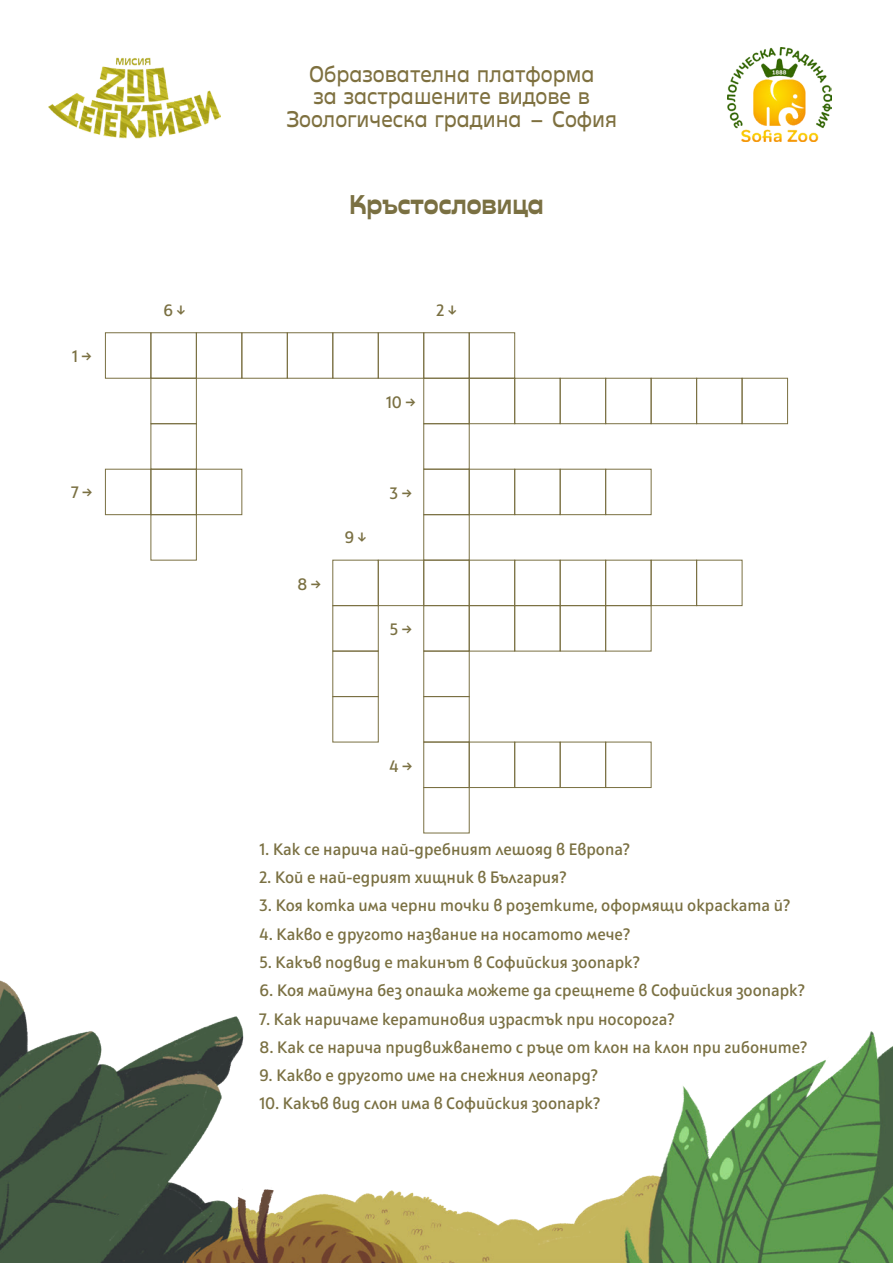
<style>
.page{position:relative;width:893px;height:1263px;background:#fff}
.page>*{position:absolute;margin:0;border:0;box-sizing:border-box;transform-origin:0 0}
.Headline{font:700 27px "Stadio Now Text";color:#7a7042}
.t1{font:22.5px/22.5px "Stadio Now Text";color:#7e703f;text-align:center}
.Body_text{font:600 16.5px "Squad";color:#7a7042}
</style>
<div class="page">
<div style="left:105px;top:332px;width:46px;height:47px;border:1px solid #7a7042"></div>
<div style="left:151px;top:332px;width:46px;height:47px;border:1px solid #7a7042"></div>
<div style="left:196px;top:332px;width:46px;height:47px;border:1px solid #7a7042"></div>
<div style="left:241px;top:332px;width:47px;height:47px;border:1px solid #7a7042"></div>
<div style="left:287px;top:332px;width:46px;height:47px;border:1px solid #7a7042"></div>
<div style="left:332px;top:332px;width:47px;height:47px;border:1px solid #7a7042"></div>
<div style="left:378px;top:332px;width:46px;height:47px;border:1px solid #7a7042"></div>
<div style="left:423px;top:332px;width:47px;height:47px;border:1px solid #7a7042"></div>
<div style="left:469px;top:332px;width:46px;height:47px;border:1px solid #7a7042"></div>
<div style="left:151px;top:378px;width:46px;height:46px;border:1px solid #7a7042"></div>
<div style="left:423px;top:378px;width:47px;height:46px;border:1px solid #7a7042"></div>
<div style="left:469px;top:378px;width:46px;height:46px;border:1px solid #7a7042"></div>
<div style="left:514px;top:378px;width:47px;height:46px;border:1px solid #7a7042"></div>
<div style="left:560px;top:378px;width:46px;height:46px;border:1px solid #7a7042"></div>
<div style="left:605px;top:378px;width:46px;height:46px;border:1px solid #7a7042"></div>
<div style="left:651px;top:378px;width:46px;height:46px;border:1px solid #7a7042"></div>
<div style="left:696px;top:378px;width:46px;height:46px;border:1px solid #7a7042"></div>
<div style="left:742px;top:378px;width:46px;height:46px;border:1px solid #7a7042"></div>
<div style="left:151px;top:423px;width:46px;height:47px;border:1px solid #7a7042"></div>
<div style="left:423px;top:423px;width:47px;height:47px;border:1px solid #7a7042"></div>
<div style="left:105px;top:469px;width:46px;height:46px;border:1px solid #7a7042"></div>
<div style="left:151px;top:469px;width:46px;height:46px;border:1px solid #7a7042"></div>
<div style="left:196px;top:469px;width:46px;height:46px;border:1px solid #7a7042"></div>
<div style="left:423px;top:469px;width:47px;height:46px;border:1px solid #7a7042"></div>
<div style="left:469px;top:469px;width:46px;height:46px;border:1px solid #7a7042"></div>
<div style="left:514px;top:469px;width:47px;height:46px;border:1px solid #7a7042"></div>
<div style="left:560px;top:469px;width:46px;height:46px;border:1px solid #7a7042"></div>
<div style="left:605px;top:469px;width:46px;height:46px;border:1px solid #7a7042"></div>
<div style="left:151px;top:514px;width:46px;height:46px;border:1px solid #7a7042"></div>
<div style="left:423px;top:514px;width:47px;height:46px;border:1px solid #7a7042"></div>
<div style="left:332px;top:560px;width:47px;height:46px;border:1px solid #7a7042"></div>
<div style="left:378px;top:560px;width:46px;height:46px;border:1px solid #7a7042"></div>
<div style="left:423px;top:560px;width:47px;height:46px;border:1px solid #7a7042"></div>
<div style="left:469px;top:560px;width:46px;height:46px;border:1px solid #7a7042"></div>
<div style="left:514px;top:560px;width:47px;height:46px;border:1px solid #7a7042"></div>
<div style="left:560px;top:560px;width:46px;height:46px;border:1px solid #7a7042"></div>
<div style="left:605px;top:560px;width:46px;height:46px;border:1px solid #7a7042"></div>
<div style="left:651px;top:560px;width:46px;height:46px;border:1px solid #7a7042"></div>
<div style="left:696px;top:560px;width:46px;height:46px;border:1px solid #7a7042"></div>
<div style="left:332px;top:605px;width:47px;height:46px;border:1px solid #7a7042"></div>
<div style="left:423px;top:605px;width:47px;height:46px;border:1px solid #7a7042"></div>
<div style="left:469px;top:605px;width:46px;height:46px;border:1px solid #7a7042"></div>
<div style="left:514px;top:605px;width:47px;height:46px;border:1px solid #7a7042"></div>
<div style="left:560px;top:605px;width:46px;height:46px;border:1px solid #7a7042"></div>
<div style="left:605px;top:605px;width:46px;height:46px;border:1px solid #7a7042"></div>
<div style="left:332px;top:651px;width:47px;height:46px;border:1px solid #7a7042"></div>
<div style="left:423px;top:651px;width:47px;height:46px;border:1px solid #7a7042"></div>
<div style="left:332px;top:696px;width:47px;height:46px;border:1px solid #7a7042"></div>
<div style="left:423px;top:696px;width:47px;height:46px;border:1px solid #7a7042"></div>
<div style="left:423px;top:742px;width:47px;height:46px;border:1px solid #7a7042"></div>
<div style="left:469px;top:742px;width:46px;height:46px;border:1px solid #7a7042"></div>
<div style="left:514px;top:742px;width:47px;height:46px;border:1px solid #7a7042"></div>
<div style="left:560px;top:742px;width:46px;height:46px;border:1px solid #7a7042"></div>
<div style="left:605px;top:742px;width:46px;height:46px;border:1px solid #7a7042"></div>
<div style="left:423px;top:787px;width:47px;height:46px;border:1px solid #7a7042"></div>
<img style="left:727px;top:48px;width:104px;height:94px">
<img style="left:49px;top:57px;width:171px;height:81px">
<img style="left:0;top:980px;width:893px;height:283px">
<p class="Body_text" style="left:72px;top:346px;width:21px">1 →</p>
<p class="Body_text" style="left:71px;top:482px;width:23px">7 →</p>
<h2 class="t1" style="left:286px;top:62px;width:332px">Образователна платформа<br>за застрашените видове в<br>Зоологическа градина – София</h2>
<p class="Headline" style="left:349px;top:188px;width:196px">Кръстословица</p>
<p class="Body_text" style="left:164px;top:300px;width:23px">6 ↓</p>
<p class="Body_text" style="left:437px;top:300px;width:21px">2 ↓</p>
<p class="Body_text" style="left:386px;top:392px;width:31px">10 →</p>
<p class="Body_text" style="left:297px;top:574px;width:25px">8 →</p>
<p class="Body_text" style="left:345px;top:527px;width:23px">9 ↓</p>
<p class="Body_text" style="left:390px;top:483px;width:24px">3 →</p>
<p class="Body_text" style="left:390px;top:619px;width:24px">5 →</p>
<p class="Body_text" style="left:390px;top:756px;width:24px">4 →</p>
<p class="Body_text" style="left:259px;top:839px;width:372px">1. Как се нарича най-дребният лешояд в Европа?</p>
<p class="Body_text" style="left:259px;top:867px;width:308px">2. Кой е най-едрият хищник в България?</p>
<p class="Body_text" style="left:259px;top:895px;width:532px">3. Коя котка има черни точки в розетките, оформящи окраската й?</p>
<p class="Body_text" style="left:259px;top:924px;width:372px">4. Какво е другото название на носатото мече?</p>
<p class="Body_text" style="left:259px;top:952px;width:382px">5. Какъв подвид е такинът в Софийския зоопарк?</p>
<p class="Body_text" style="left:259px;top:980px;width:547px">6. Коя маймуна без опашка можете да срещнете в Софийския зоопарк?</p>
<p class="Body_text" style="left:259px;top:1009px;width:416px">7. Как наричаме кератиновия израстък при носорога?</p>
<p class="Body_text" style="left:259px;top:1037px;width:549px">8. Как се нарича придвижването с ръце от клон на клон при гибоните?</p>
<p class="Body_text" style="left:259px;top:1065px;width:340px">9. Какво е другото име на снежния леопард?</p>
<p class="Body_text" style="left:259px;top:1093px;width:342px">10. Какъв вид слон има в Софийския зоопарк?</p>
</div>
